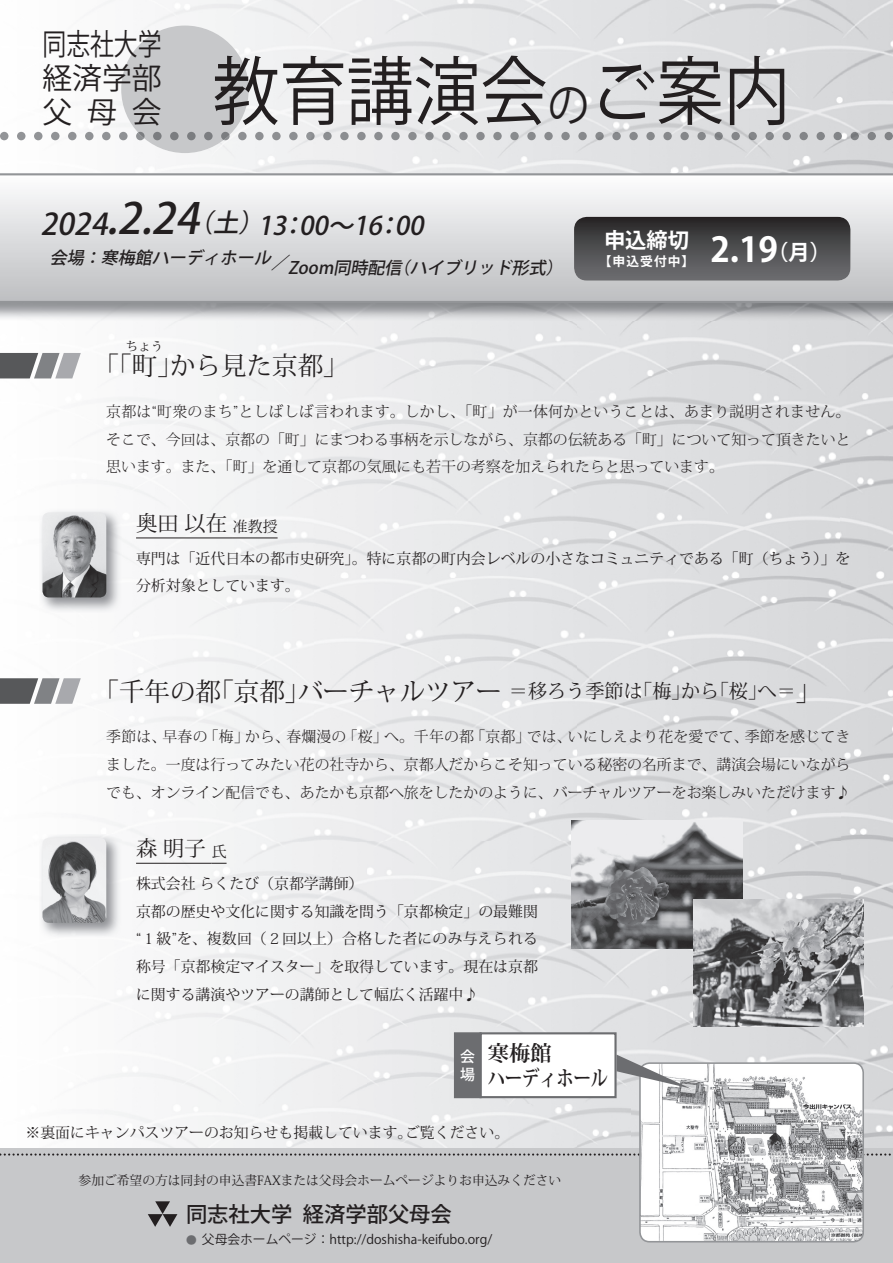
<style>
.page{position:relative;width:893px;height:1263px;background:#fff}
.page>*{position:absolute;margin:0;border:0;box-sizing:border-box;transform-origin:0 0}
.t1{font:74.4px "Koz Go Pr 6 N";color:#231f20;scale:.9 1}
.t2{font:29.7px/34px "Koz Go Pr 6 N";color:#231f20;text-align:justify;scale:.8 1}
.t3{font:25.5px "Koz Min Pr 6 N";color:#231f20}
.t4{font:italic 500 25.5px "Koz Go Pr 6 N";color:#231f20}
.t5{font:500 21.3px "Koz Go Pr 6 N";color:#231f20}
.t6{font:21.3px "Koz Min Pr 6 N";color:#231f20}
.t7{font:700 21.3px "Koz Go Pr 6 N";color:#fff}
.t8{font:700 21.3px/25.5px "Koz Min Pr 6 N";letter-spacing:-.005em;color:#231f20}
.t9{font:italic 500 16.95px "Koz Go Pr 6 N";color:#231f20}
.t10{font:300 14.85px/27.6px "Koz Min Pr 6 N";color:#231f20;text-align:justify}
.t11{font:14.85px/27.6px "Koz Min Pr 6 N";color:#231f20}
.t12{font:500 14.85px/18.1px "Koz Go Pr 6 N";color:#fff}
.t13{font:12.75px "Koz Min Pr 6 N";color:#231f20}
.t14{font:12.75px "Koz Go Pr 6 N";color:#231f20}
.t15{font:700 12.75px "Koz Go Pr 6 N";letter-spacing:.085em;color:#fff}
.s1{font-size:46.8px}
.s2{font-size:29.7px}
.s3{font-size:42.45px}
.s4{font-size:34.05px}
.s5{font-size:14.85px}
.s6{font-size:19.2px}
.s7{font-size:10.65px;color:#6c6d70}
</style>
<div class="page">
<img style="left:3px;top:0;width:154px;height:147px">
<img style="left:157px;top:0;width:736px;height:52px">
<img style="left:210px;top:52px;width:683px;height:121px">
<img style="left:158px;top:147px;width:52px;height:26px">
<img style="left:315px;top:321px;width:525px;height:521px">
<img style="left:840px;top:321px;width:53px;height:827px">
<img style="left:105px;top:842px;width:736px;height:306px">
<div style="left:0;top:1148px;width:893px;height:115px;background:#c7c8ca"></div>
<div style="left:121px;top:26px;width:128px;height:127px;background:#c7c8ca;border-radius:50%"></div>
<img style="left:476px;top:132px;width:417px;height:8px">
<svg style="left:153px;top:132px;width:76px;height:8px"></svg>
<svg style="left:136px;top:132px;width:9px;height:8px"></svg>
<img style="left:0;top:132px;width:128px;height:8px">
<img style="left:0;top:303px;width:893px;height:18px">
<svg style="left:0;top:173px;width:893px;height:130px"></svg>
<hr style="left:136px;top:538px;width:97px;height:1px;background:#231f20">
<hr style="left:233px;top:538px;width:45px;height:1px;background:#231f20">
<hr style="left:136px;top:863px;width:76px;height:1px;background:#231f20">
<svg style="left:212px;top:863px;width:15px;height:1px"></svg>
<svg style="left:0;top:353px;width:81px;height:25px"></svg>
<img style="left:39px;top:509px;width:83px;height:104px">
<img style="left:43px;top:512px;width:63px;height:85px">
<svg style="left:0;top:678px;width:81px;height:26px"></svg>
<img style="left:41px;top:834px;width:81px;height:104px">
<img style="left:43px;top:838px;width:63px;height:85px">
<img style="left:574px;top:217px;width:276px;height:64px">
<svg style="left:148px;top:1201px;width:29px;height:26px"></svg>
<svg style="left:0;top:1153px;width:891px;height:2px"></svg>
<img style="left:642px;top:1063px;width:221px;height:179px">
<div style="left:639px;top:1062px;width:225px;height:180px;border:2px solid #939598;border-radius:10px"></div>
<div style="left:479px;top:1032px;width:138px;height:66px;background:#fff;border:2px solid #6c6d70"></div>
<div style="left:455px;top:1033px;width:25px;height:64px;background:#6c6d70"></div>
<div style="left:454px;top:1032px;width:28px;height:66px;border:2px solid #6c6d70"></div>
<svg style="left:617px;top:1054px;width:74px;height:35px"></svg>
<img style="left:572px;top:821px;width:170px;height:127px">
<img style="left:693px;top:899px;width:170px;height:128px">
<h2 class="t2" style="left:43px;top:28px;width:150px">同志社大学経済学部父母会</h2>
<h1 class="t1" style="left:213px;top:49px;width:644px">教育講演会<span class="s1">の</span>ご案内</h1>
<h3 class="t4" style="left:41px;top:211px;width:392px"><span class="s2">2024</span><span class="s3">.2.24</span>（土）13：00～16：00</h3>
<p class="t9" style="left:50px;top:259px;width:520px">会場：寒梅館ハーディホール／Zoom同時配信（ハイブリッド形式）</p>
<p class="t13" style="left:125px;top:340px;width:40px">ちょう</p>
<h3 class="t3" style="left:94px;top:352px;width:257px">「「町」から見た京都」</h3>
<h3 class="t7" style="left:604px;top:229px;width:23px">申</h3>
<p class="t15" style="left:599px;top:254px;width:97px">【申込受付中】</p>
<h3 class="t7" style="left:625px;top:234px;width:207px">込締切 <span class="s4">2.19</span>（月）</h3>
<p class="t10" style="left:106px;top:398px;width:746px">京都は“町衆のまち”としばしば言われます。しかし、「町」が一体何かということは、あまり説明されません。そこで、今回は、京都の「町」にまつわる事柄を示しながら、京都の伝統ある「町」について知って頂きたいと思います。また、「町」を通して京都の気風にも若干の考察を加えられたらと思っています。</p>
<h3 class="t6" style="left:136px;top:511px;width:143px">奥田 以在 <span class="s5">准教授</span></h3>
<p class="t11" style="left:136px;top:545px;width:716px">専門は「近代日本の都市史研究」。特に京都の町内会レベルの小さなコミュニティである「町（ちょう）」を分析対象としています。</p>
<h3 class="t3" style="left:94px;top:677px;width:729px">「千年の都「京都」バーチャルツアー <span class="s6">＝移ろう季節は「梅」から「桜」へ＝</span>」</h3>
<p class="t10" style="left:106px;top:723px;width:746px">季節は、早春の「梅」から、春爛漫の「桜」へ。千年の都「京都」では、いにしえより花を愛でて、季節を感じてきました。一度は行ってみたい花の社寺から、京都人だからこそ知っている秘密の名所まで、講演会場にいながらでも、オンライン配信でも、あたかも京都へ旅をしたかのように、バーチャルツアーをお楽しみいただけます♪</p>
<h3 class="t6" style="left:136px;top:837px;width:92px">森 明子 <span class="s5">氏</span></h3>
<p class="t11" style="left:136px;top:870px;width:403px">株式会社 らくたび（京都学講師）<br>京都の歴史や文化に関する知識を問う「京都検定」の最難関“１級”を、複数回（２回以上）合格した者にのみ与えられる称号「京都検定マイスター」を取得しています。現在は京都に関する講演やツアーの講師として幅広く活躍中♪</p>
<p class="t12" style="left:460px;top:1047px;width:16px">会場</p>
<h3 class="t8" style="left:488px;top:1040px;width:122px">寒梅館<br>ハーディホール</h3>
<p class="t11" style="left:26px;top:1119px;width:485px">※裏面にキャンパスツアーのお知らせも掲載しています。ご覧ください。</p>
<p class="t13" style="left:79px;top:1173px;width:484px">参加ご希望の方は同封の申込書FAXまたは父母会ホームページよりお申込みください</p>
<h3 class="t5" style="left:186px;top:1202px;width:267px">同志社大学経済学部父母会</h3>
<p class="t14" style="left:186px;top:1232px;width:308px"><span class="s7">●</span> 父母会ホームページ：http://doshisha-keifubo.org/</p>
</div>
